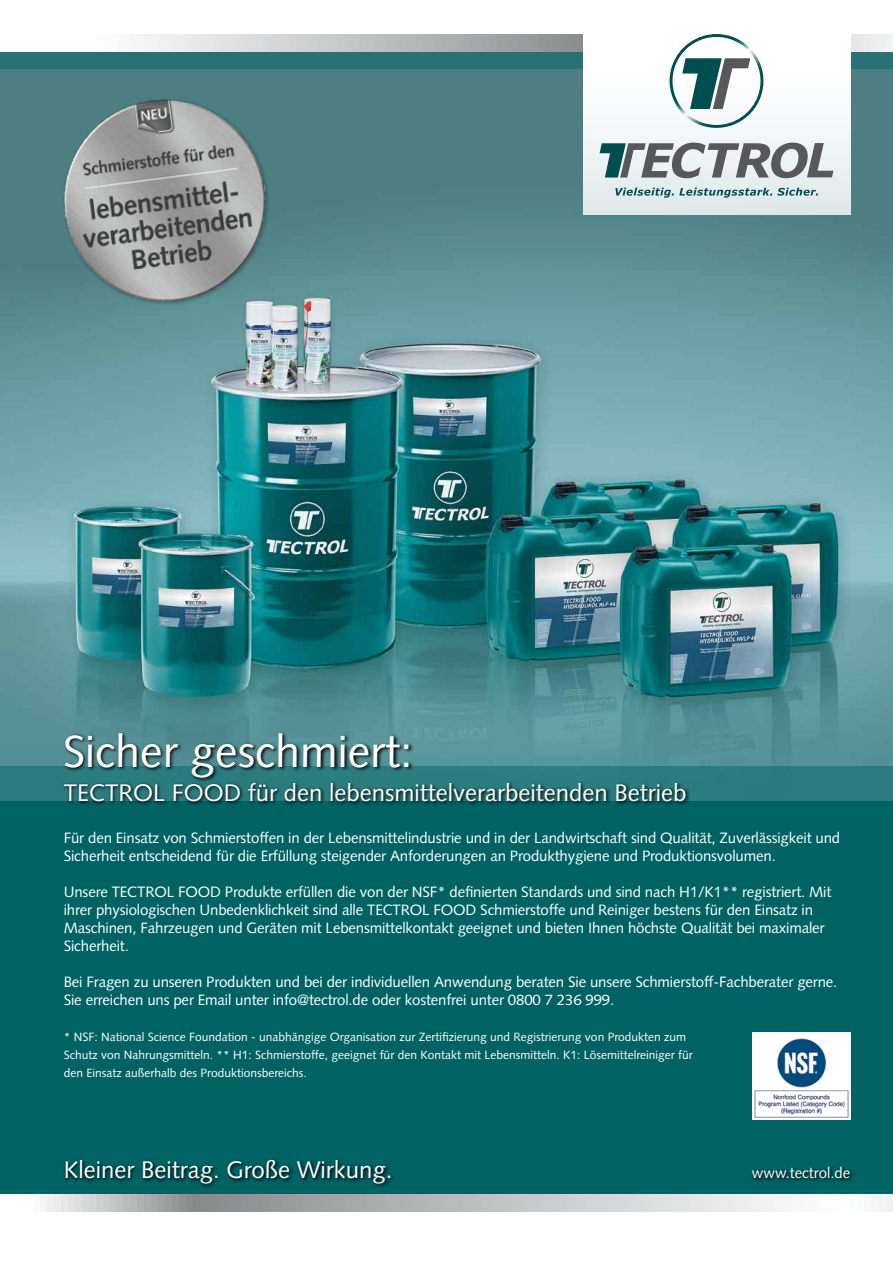
<style>
.page{position:relative;width:893px;height:1263px;background:#fff}
.page>*{position:absolute;margin:0;border:0;box-sizing:border-box;transform-origin:0 0}
.t1{font:45px "Syntax";color:#fff}
.t2{font:24px "Syntax";color:#fff}
.t3{font:15px/18px "Syntax";letter-spacing:-.01em;color:#fff}
.t4{font:12px/18px "Syntax";color:#fff}
</style>
<div class="page">
<img style="left:0;top:68px;width:893px;height:699px">
<img style="left:51px;top:86px;width:230px;height:234px">
<div style="left:0;top:801px;width:893px;height:402px;background:#006263"></div>
<div style="left:0;top:51px;width:893px;height:17px;background:#287275"></div>
<svg style="left:137px;top:34px;width:756px;height:17px;background:#c5c6c7"></svg>
<svg style="left:0;top:1195px;width:893px;height:17px;background:#c9cacb"></svg>
<div style="left:583px;top:0;width:267px;height:215px;background:linear-gradient(to bottom,#fff,#e4ebec)"></div>
<div style="left:0;top:767px;width:893px;height:34px;background:#2a7c7f"></div>
<svg style="left:752px;top:1167px;width:101px;height:15px"></svg>
<svg style="left:64px;top:1159px;width:329px;height:28px"></svg>
<svg style="left:615px;top:188px;width:203px;height:10px;background:#9cbaba"></svg>
<svg style="left:600px;top:143px;width:233px;height:35px;background:#98a0a1"></svg>
<svg style="left:664px;top:31px;width:105px;height:103px"></svg>
<img style="left:753px;top:1032px;width:97px;height:87px">
<svg style="left:63px;top:732px;width:351px;height:48px"></svg>
<svg style="left:63px;top:780px;width:627px;height:25px"></svg>
<h1 class="t1" style="left:63px;top:725px;width:352px">Sicher geschmiert:</h1>
<h2 class="t2" style="left:64px;top:778px;width:624px">TECTROL FOOD für den lebensmittelverarbeitenden Betrieb</h2>
<p class="t3" style="left:64px;top:829px;width:778px">Für den Einsatz von Schmierstoffen in der Lebensmittelindustrie und in der Landwirtschaft sind Qualität, Zuverlässigkeit und<br>Sicherheit entscheidend für die Erfüllung steigender Anforderungen an Produkthygiene und Produktionsvolumen.</p>
<p class="t3" style="left:64px;top:883px;width:769px">Unsere TECTROL FOOD Produkte erfüllen die von der NSF* definierten Standards und sind nach H1/K1** registriert. Mit ihrer physiologischen Unbedenklichkeit sind alle TECTROL FOOD Schmierstoffe und Reiniger bestens für den Einsatz in Maschinen, Fahrzeugen und Geräten mit Lebensmittelkontakt geeignet und bieten Ihnen höchste Qualität bei maximaler Sicherheit.</p>
<p class="t3" style="left:64px;top:973px;width:775px">Bei Fragen zu unseren Produkten und bei der individuellen Anwendung beraten Sie unsere Schmierstoff-Fachberater gerne.<br>Sie erreichen uns per Email unter info@tectrol.de oder kostenfrei unter 0800 7 236 999.</p>
<p class="t4" style="left:64px;top:1028px;width:631px">* NSF: National Science Foundation - unabhängige Organisation zur Zertifizierung und Registrierung von Produkten zum<br>Schutz von Nahrungsmitteln. ** H1: Schmierstoffe, geeignet für den Kontakt mit Lebensmitteln. K1: Lösemittelreiniger für den Einsatz außerhalb des Produktionsbereichs.</p>
<h2 class="t2" style="left:64px;top:1155px;width:330px">Kleiner Beitrag. Große Wirkung.</h2>
<p class="t3" style="left:752px;top:1164px;width:100px">www.tectrol.de</p>
</div>
